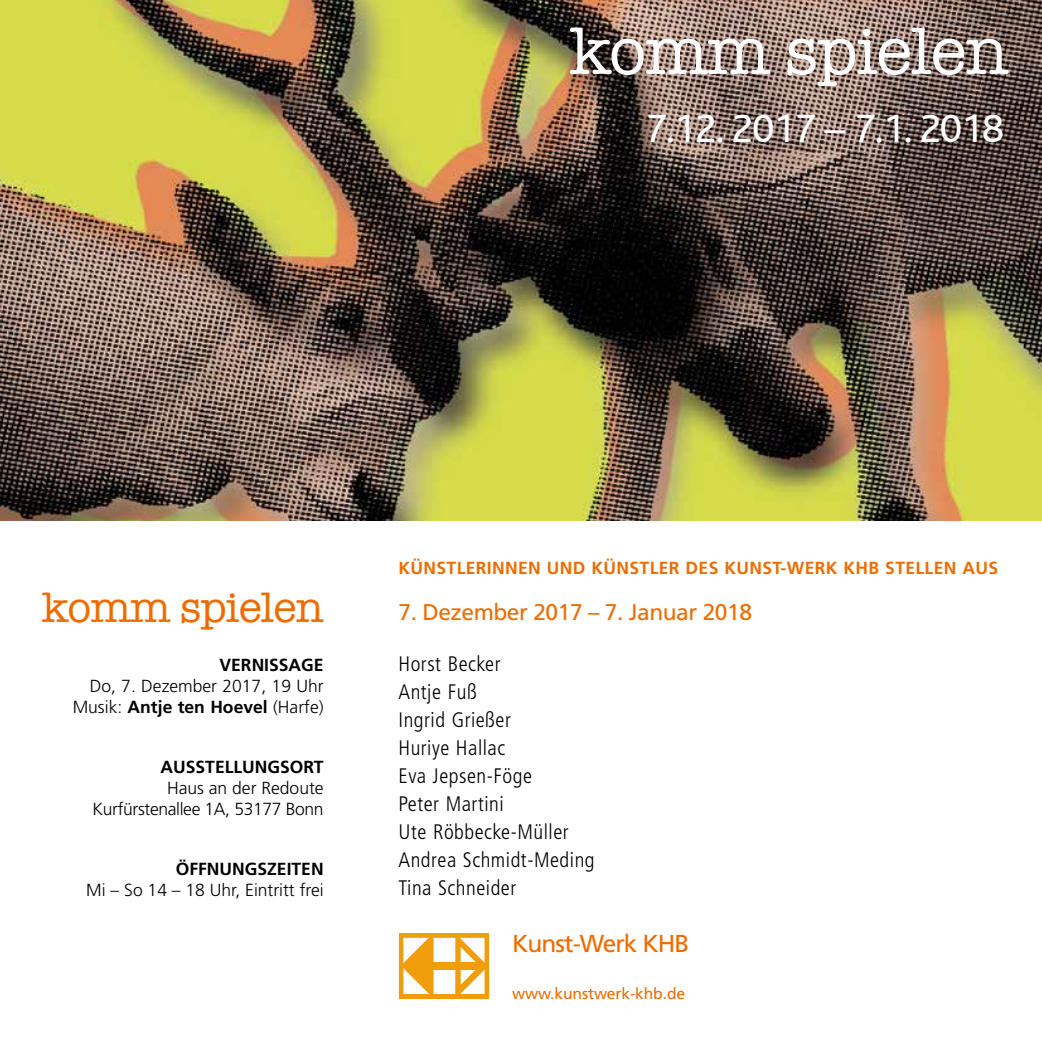
<style>
.page{position:relative;width:1042px;height:1042px;background:#fff}
.page>*{position:absolute;margin:0;border:0;box-sizing:border-box;transform-origin:0 0}
.t1{font:68.25px "American Typewriter";letter-spacing:-.02em;color:#fff}
.t2{font:43.75px "American Typewriter";letter-spacing:-.02em;color:#ec6c00}
.t3{font:41.65px "Bliss";letter-spacing:-.02em;color:#fff}
.t4{font:24.5px "Frutiger";letter-spacing:-.04em;color:#ec6c00}
.t5{font:22.75px "Frutiger";letter-spacing:-.02em;color:#ec6c00}
.t6{font:300 condensed 21px/28px "Frutiger";letter-spacing:.025em;color:#000}
.t7{font:300 17.5px/21px "Frutiger";color:#000;text-align:right}
.t8{font:700 17.5px "Frutiger";letter-spacing:.02em;color:#ec6c00}
.t9{font:300 17.5px/21px "Frutiger";letter-spacing:-.02em;color:#000;text-align:right}
.t10{font:700 17.5px "Frutiger";color:#000}
.t11{font:15.75px "Frutiger";letter-spacing:-.01em;color:#ec6c00}
.s1{font-weight:700}
</style>
<div class="page">
<img style="left:0;top:0;width:1042px;height:521px">
<svg style="left:399px;top:933px;width:90px;height:66px"></svg>
<h1 class="t1" style="left:569px;top:-1px;width:441px">komm spielen</h1>
<h3 class="t3" style="left:645px;top:107px;width:360px">7.12. 2017 – 7.1. 2018</h3>
<h2 class="t2" style="left:42px;top:574px;width:283px">komm spielen</h2>
<p class="t10" style="left:220px;top:655px;width:106px">VERNISSAGE</p>
<p class="t7" style="left:73px;top:676px;width:252px">Do, 7. Dezember 2017, 19 Uhr<br>Musik: <span class="s1">Antje ten Hoevel</span> (Harfe)</p>
<p class="t10" style="left:161px;top:756px;width:165px">AUSSTELLUNGSORT</p>
<p class="t9" style="left:93px;top:777px;width:233px">Haus an der Redoute<br>Kurfürstenallee 1A, 53177 Bonn</p>
<p class="t10" style="left:176px;top:858px;width:149px">ÖFFNUNGSZEITEN</p>
<p class="t7" style="left:86px;top:879px;width:239px">Mi – So 14 – 18 Uhr, Eintritt frei</p>
<p class="t8" style="left:398px;top:558px;width:601px">KÜNSTLERINNEN UND KÜNSTLER DES KUNST-WERK KHB STELLEN AUS</p>
<p class="t5" style="left:398px;top:599px;width:355px">7. Dezember 2017 – 7. Januar 2018</p>
<p class="t6" style="left:398px;top:650px;width:198px">Horst Becker<br>Antje Fuß<br>Ingrid Grießer<br>Huriye Hallac<br>Eva Jepsen-Föge<br>Peter Martini<br>Ute Röbbecke-Müller<br>Andrea Schmidt-Meding<br>Tina Schneider</p>
<p class="t4" style="left:512px;top:929px;width:179px">Kunst-Werk KHB</p>
<p class="t11" style="left:512px;top:984px;width:174px">www.kunstwerk-khb.de</p>
</div>
